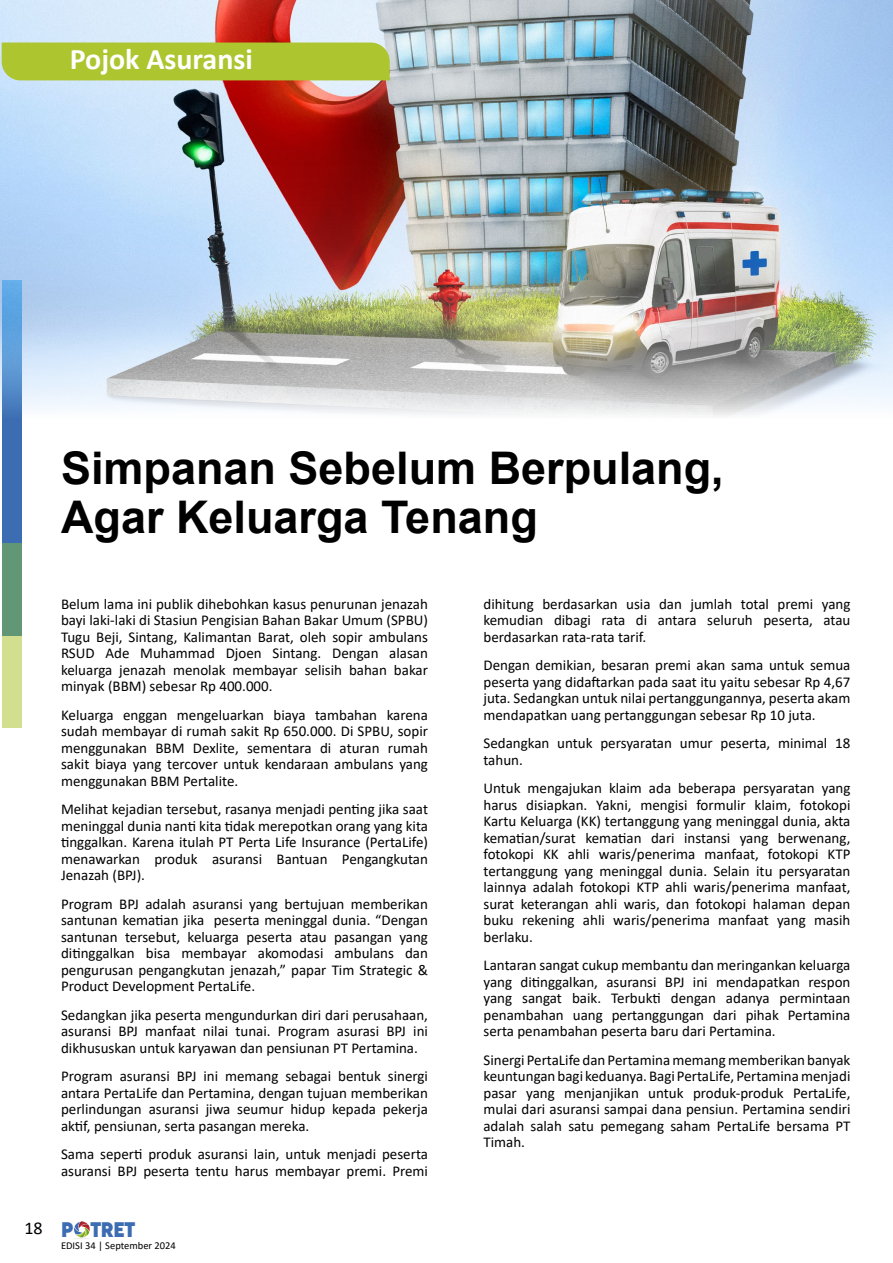
<style>
.page{position:relative;width:893px;height:1263px;background:#fff}
.page>*{position:absolute;margin:0;border:0;box-sizing:border-box;transform-origin:0 0}
.t1{font:700 45px/48.6px "Arial";color:#000}
.t2{font:700 30px "Calibri";color:#fff}
.t3{font:800 21px "Acre";color:#3c6db2}
.t4{font:18px "Calibri";color:#000}
.t5{font:15px/16.5px "Calibri";color:#000;text-align:justify}
.t6{font:10.5px "Calibri";color:#000}
</style>
<div class="page">
<hr style="left:74px;top:1237px;width:16px;height:3px;background:#8f8f8f;border-radius:50%">
<svg style="left:74px;top:1221px;width:16px;height:16px"></svg>
<img style="left:1px;top:0;width:892px;height:521px">
<div style="left:2px;top:543px;width:19px;height:185px;background:#d2df8e"></div>
<svg style="left:2px;top:281px;width:19px;height:355px"></svg>
<div style="left:2px;top:43px;width:388px;height:37px;background:#adc52e"></div>
<h2 class="t2" style="left:70px;top:37px;width:185px">Pojok Asuransi</h2>
<h1 class="t1" style="left:61px;top:444px;width:664px">Simpanan Sebelum Berpulang,<br>Agar Keluarga Tenang</h1>
<p class="t4" style="left:24px;top:1215px;width:20px">18</p>
<p class="t5" style="left:61px;top:595px;width:368px">Belum lama ini publik dihebohkan kasus penurunan jenazah bayi laki-laki di Stasiun Pengisian Bahan Bakar Umum (SPBU)<br>Tugu Beji, Sintang, Kalimantan Barat, oleh sopir ambulans RSUD Ade Muhammad Djoen Sintang. Dengan alasan keluarga jenazah menolak membayar selisih bahan bakar minyak (BBM) sebesar Rp 400.000.</p>
<p class="t5" style="left:61px;top:706px;width:368px">Keluarga enggan mengeluarkan biaya tambahan karena sudah membayar di rumah sakit Rp 650.000. Di SPBU, sopir menggunakan BBM Dexlite, sementara di aturan rumah sakit biaya yang tercover untuk kendaraan ambulans yang menggunakan BBM Pertalite.</p>
<p class="t5" style="left:61px;top:801px;width:368px">Melihat kejadian tersebut, rasanya menjadi penting jika saat meninggal dunia nanti kita tidak merepotkan orang yang kita tinggalkan. Karena itulah PT Perta Life Insurance (PertaLife) menawarkan produk asuransi Bantuan Pengangkutan Jenazah (BPJ).</p>
<p class="t5" style="left:61px;top:895px;width:368px">Program BPJ adalah asuransi yang bertujuan memberikan santunan kematian jika peserta meninggal dunia. “Dengan santunan tersebut, keluarga peserta atau pasangan yang ditinggalkan bisa membayar akomodasi ambulans dan pengurusan pengangkutan jenazah,” papar Tim Strategic &amp; Product Development PertaLife.</p>
<p class="t5" style="left:61px;top:1006px;width:368px">Sedangkan jika peserta mengundurkan diri dari perusahaan, asuransi BPJ manfaat nilai tunai. Program asurasi BPJ ini dikhususkan untuk karyawan dan pensiunan PT Pertamina.</p>
<p class="t5" style="left:61px;top:1068px;width:368px">Program asuransi BPJ ini memang sebagai bentuk sinergi antara PertaLife dan Pertamina, dengan tujuan memberikan perlindungan asuransi jiwa seumur hidup kepada pekerja aktif, pensiunan, serta pasangan mereka.</p>
<p class="t5" style="left:61px;top:1146px;width:368px">Sama seperti produk asuransi lain, untuk menjadi peserta asuransi BPJ peserta tentu harus membayar premi. Premi</p>
<h3 class="t3" style="left:61px;top:1215px;width:76px">P TRET</h3>
<p class="t6" style="left:61px;top:1238px;width:116px">EDISI 34 | September 2024</p>
<p class="t5" style="left:483px;top:595px;width:368px">dihitung berdasarkan usia dan jumlah total premi yang kemudian dibagi rata di antara seluruh peserta, atau berdasarkan rata-rata tarif.</p>
<p class="t5" style="left:483px;top:657px;width:368px">Dengan demikian, besaran premi akan sama untuk semua peserta yang didaftarkan pada saat itu yaitu sebesar Rp 4,67 juta. Sedangkan untuk nilai pertanggungannya, peserta akam mendapatkan uang pertanggungan sebesar Rp 10 juta.</p>
<p class="t5" style="left:483px;top:735px;width:368px">Sedangkan untuk persyaratan umur peserta, minimal 18 tahun.</p>
<p class="t5" style="left:483px;top:780px;width:368px">Untuk mengajukan klaim ada beberapa persyaratan yang harus disiapkan. Yakni, mengisi formulir klaim, fotokopi Kartu Keluarga (KK) tertanggung yang meninggal dunia, akta kematian/surat kematian dari instansi yang berwenang, fotokopi KK ahli waris/penerima manfaat, fotokopi KTP tertanggung yang meninggal dunia. Selain itu persyaratan lainnya adalah fotokopi KTP ahli waris/penerima manfaat, surat keterangan ahli waris, dan fotokopi halaman depan buku rekening ahli waris/penerima manfaat yang masih berlaku.</p>
<p class="t5" style="left:483px;top:957px;width:368px">Lantaran sangat cukup membantu dan meringankan keluarga yang ditinggalkan, asuransi BPJ ini mendapatkan respon yang sangat baik. Terbukti dengan adanya permintaan penambahan uang pertanggungan dari pihak Pertamina serta penambahan peserta baru dari Pertamina.</p>
<p class="t5" style="left:483px;top:1051px;width:368px">Sinergi PertaLife dan Pertamina memang memberikan banyak keuntungan bagi keduanya. Bagi PertaLife, Pertamina menjadi pasar yang menjanjikan untuk produk-produk PertaLife, mulai dari asuransi sampai dana pensiun. Pertamina sendiri adalah salah satu pemegang saham PertaLife bersama PT Timah.</p>
</div>
